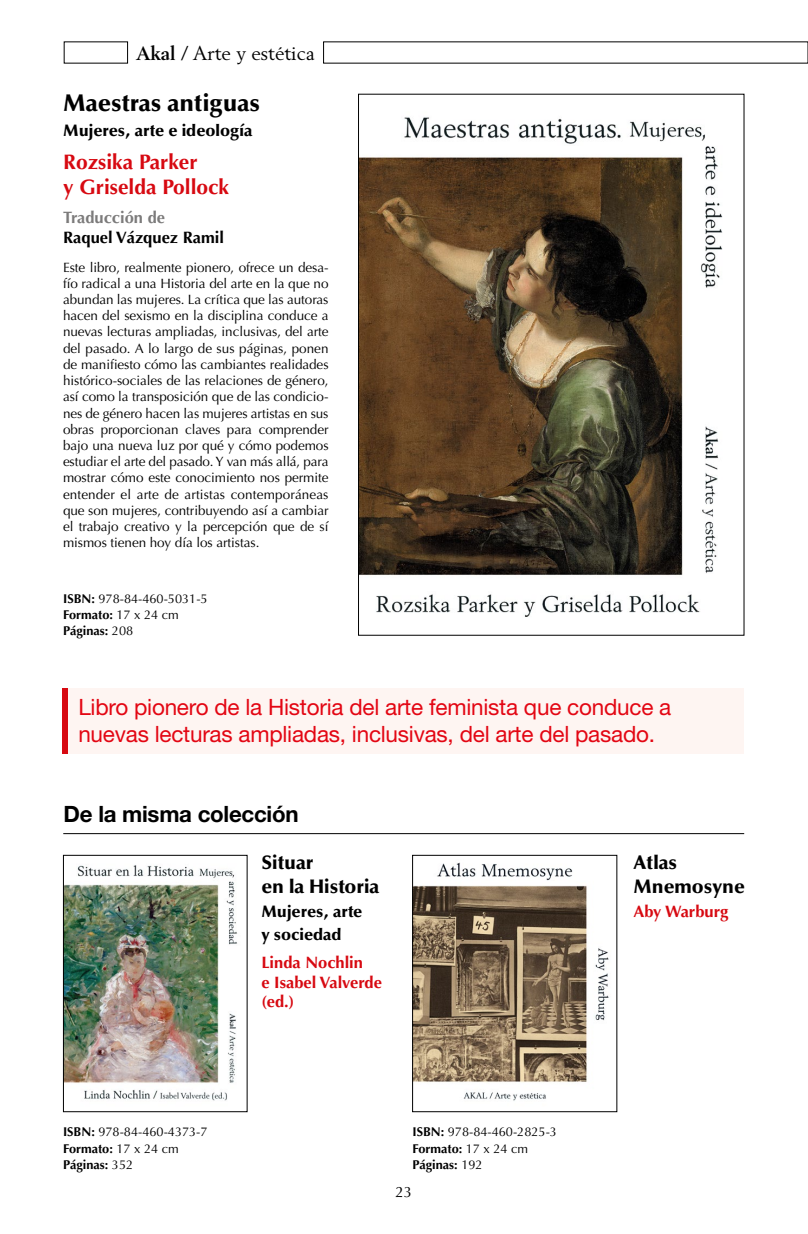
<style>
.page{position:relative;width:808px;height:1234px;background:#fff}
.page>*{position:absolute;margin:0;border:0;box-sizing:border-box;transform-origin:0 0}
.t1{font:900 24px "Optima";color:#000}
.t2{font:22.5px/27px "Helvetica Neue LT Std";letter-spacing:-.01em;color:#e30613}
.t3{font:700 22.5px "Helvetica Neue LT Std";letter-spacing:-.01em;color:#000}
.t4{font:700 21px/25.2px "Optima";color:#d70911}
.t5{font:900 19.5px/23.4px "Optima";color:#000}
.t6{font:19.5px "Berling";color:#000}
.t7{font:900 16.5px/23.4px "Optima";color:#000}
.t8{font:700 16.5px/19.5px "Optima";color:#d70911}
.t9{font:700 16.5px "Optima";color:#000}
.t10{font:700 16.5px "Optima";color:#7c7b7b}
.t11{font:15px "Optima";color:#000}
.t12{font:13.5px/16.2px "Optima";letter-spacing:-.005em;color:#000;text-align:justify}
.t13{font:12.75px/16.2px "Optima";color:#000}
.s1{font-weight:700}
</style>
<div class="page">
<img style="left:360px;top:117px;width:363px;height:500px">
<div style="left:69px;top:687px;width:675px;height:66px;background:#fef5f2"></div>
<div style="left:63px;top:687px;width:5px;height:66px;background:#d70911"></div>
<img style="left:65px;top:865px;width:172px;height:236px">
<div style="left:63px;top:855px;width:184px;height:256px;border:1px solid #000"></div>
<img style="left:414px;top:862px;width:195px;height:239px">
<div style="left:412px;top:855px;width:205px;height:256px;border:1px solid #000"></div>
<hr style="left:63px;top:833px;width:681px;height:1px;background:#000">
<h3 class="t6" style="left:136px;top:41px;width:180px"><span class="s1">Akal</span> / Arte y estética</h3>
<h1 class="t1" style="left:63px;top:89px;width:198px">Maestras antiguas</h1>
<p class="t7" style="left:63px;top:118px;width:191px">Mujeres, arte e ideología</p>
<h3 class="t4" style="left:63px;top:150px;width:167px">Rozsika Parker<br>y Griselda Pollock</h3>
<p class="t10" style="left:63px;top:207px;width:103px">Traducción de</p>
<p class="t9" style="left:63px;top:227px;width:162px">Raquel Vázquez Ramil</p>
<p class="t12" style="left:63px;top:259px;width:267px">Este libro, realmente pionero, ofrece un desa&shy;fío radical a una Historia del arte en la que no abundan las mujeres. La crítica que las autoras hacen del sexismo en la disciplina conduce a nuevas lecturas ampliadas, inclusivas, del arte del pasado. A lo largo de sus páginas, ponen de manifiesto cómo las cambiantes realidades histórico-sociales de las relaciones de género, así como la transposición que de las condicio&shy;nes de género hacen las mujeres artistas en sus obras proporcionan claves para comprender bajo una nueva luz por qué y cómo podemos estudiar el arte del pasado. Y van más allá, para mostrar cómo este conocimiento nos permite entender el arte de artistas contemporáneas que son mujeres, contribuyendo así a cambiar el trabajo creativo y la percepción que de sí mismos tienen hoy día los artistas.</p>
<p class="t13" style="left:63px;top:590px;width:146px"><span class="s1">ISBN:</span> 978-84-460-5031-5<br><span class="s1">Formato:</span> 17 x 24 cm<br><span class="s1">Páginas:</span> 208</p>
<h2 class="t2" style="left:78px;top:693px;width:594px">Libro pionero de la Historia del arte feminista que conduce a nuevas lecturas ampliadas, inclusivas, del arte del pasado.</h2>
<h2 class="t3" style="left:64px;top:800px;width:236px">De la misma colección</h2>
<h3 class="t5" style="left:261px;top:851px;width:119px">Situar<br>en la Historia</h3>
<p class="t7" style="left:261px;top:899px;width:103px">Mujeres, arte y sociedad</p>
<p class="t8" style="left:261px;top:952px;width:122px">Linda Nochlin<br>e Isabel Valverde (ed.)</p>
<p class="t13" style="left:63px;top:1123px;width:146px"><span class="s1">ISBN:</span> 978-84-460-4373-7<br><span class="s1">Formato:</span> 17 x 24 cm<br><span class="s1">Páginas:</span> 352</p>
<p class="t13" style="left:412px;top:1123px;width:146px"><span class="s1">ISBN:</span> 978-84-460-2825-3<br><span class="s1">Formato:</span> 17 x 24 cm<br><span class="s1">Páginas:</span> 192</p>
<p class="t11" style="left:396px;top:1182px;width:18px">23</p>
<h3 class="t5" style="left:633px;top:851px;width:113px">Atlas<br>Mnemosyne</h3>
<p class="t8" style="left:633px;top:901px;width:96px">Aby Warburg</p>
</div>
